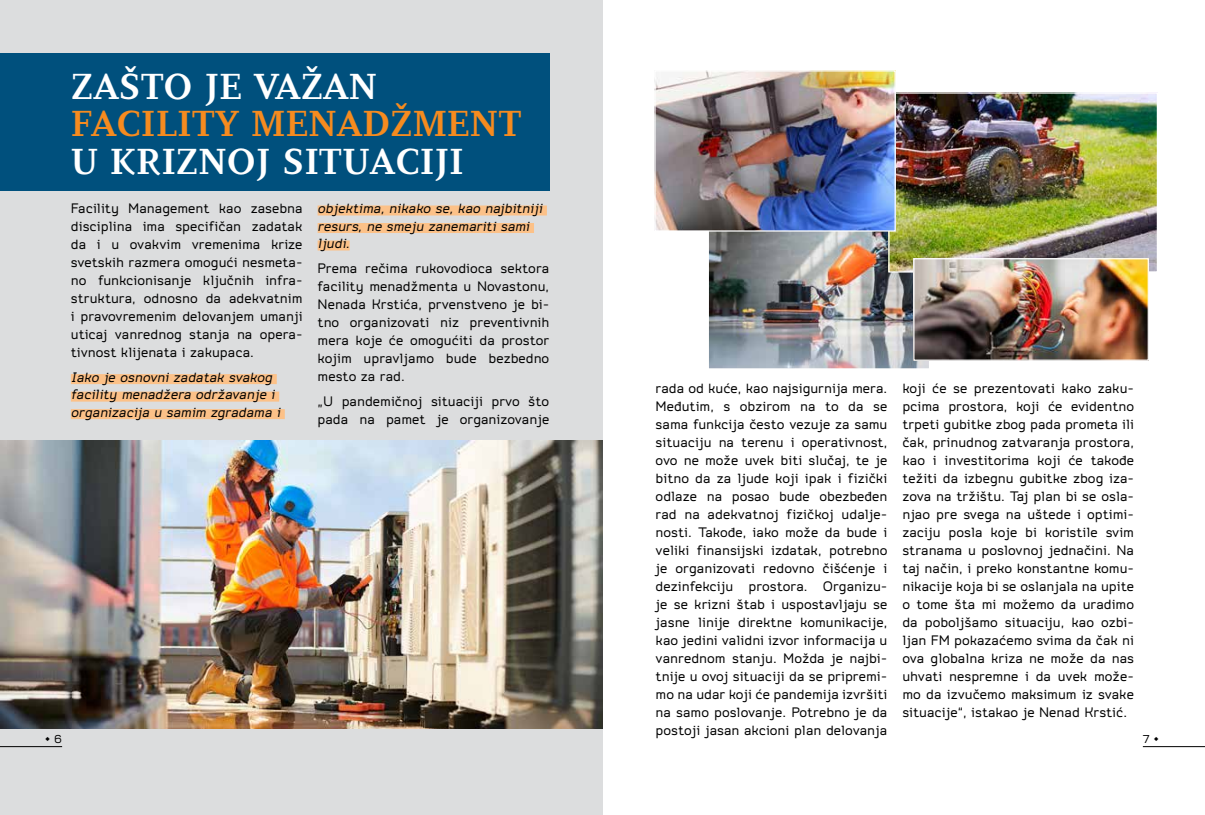
<style>
.page{position:relative;width:1205px;height:815px;background:#fff}
.page>*{position:absolute;margin:0;border:0;box-sizing:border-box;transform-origin:0 0}
.t1{font:700 37.5px "PF Diplomat";color:#fff}
.t2{font:700 37.5px "PF Diplomat";color:#f68b1f}
.t3{font:15px/18px "Do Gothic";color:#000;text-align:justify}
.t4{font:italic 15px/17.5px "Do Gothic";color:#000}
.t5{font:12.5px "Do Gothic";color:#000}
</style>
<div class="page">
<div style="left:0;top:0;width:602px;height:815px;background:#dcddde"></div>
<div style="left:0;top:54px;width:549px;height:137px;background:#00507d"></div>
<div style="left:71px;top:374px;width:206px;height:10px;background:#fcc188"></div>
<div style="left:71px;top:392px;width:208px;height:10px;background:#fcc188"></div>
<div style="left:71px;top:409px;width:214px;height:10px;background:#fcc188"></div>
<div style="left:318px;top:206px;width:229px;height:10px;background:#fcc188"></div>
<div style="left:318px;top:223px;width:216px;height:10px;background:#fcc188"></div>
<div style="left:318px;top:241px;width:32px;height:10px;background:#fcc188"></div>
<img style="left:0;top:440px;width:602px;height:288px">
<img style="left:710px;top:232px;width:218px;height:136px">
<div style="left:708px;top:221px;width:222px;height:149px;border:1px solid #fff"></div>
<img style="left:890px;top:94px;width:266px;height:177px">
<div style="left:888px;top:92px;width:270px;height:181px;border:1px solid #fff"></div>
<img style="left:656px;top:72px;width:238px;height:158px">
<div style="left:654px;top:70px;width:242px;height:162px;border:1px solid #fff"></div>
<img style="left:915px;top:260px;width:232px;height:99px">
<div style="left:913px;top:258px;width:236px;height:103px;border:1px solid #fff"></div>
<hr style="left:1143px;top:746px;width:62px;height:1px;background:#000">
<hr style="left:0;top:746px;width:62px;height:1px;background:#000">
<h1 class="t1" style="left:71px;top:66px;width:308px">ZAŠTO JE VAŽAN</h1>
<h1 class="t2" style="left:71px;top:103px;width:452px">FACILITY MENADŽMENT</h1>
<h1 class="t1" style="left:71px;top:141px;width:394px">U KRIZNOJ SITUACIJI</h1>
<p class="t3" style="left:71px;top:199px;width:233px">Facility Management kao zasebna disciplina ima specifičan zadatak da i u ovakvim vremenima krize svetskih razmera omogući nesmeta&shy;no funkcionisanje ključnih infra&shy;struktura, odnosno da adekvatnim i pravovremenim delovanjem umanji uticaj vanrednog stanja na opera&shy;tivnost klijenata i zakupaca.</p>
<p class="t4" style="left:71px;top:368px;width:211px">Iako je osnovni zadatak svakog facility menadžera održavanje i organizacija u samim zgradama i</p>
<p class="t4" style="left:318px;top:199px;width:226px">objektima, nikako se, kao najbitniji resurs, ne smeju zanemariti sami ljudi.</p>
<p class="t3" style="left:318px;top:259px;width:233px">Prema rečima rukovodioca sektora facility menadžmenta u Novastonu, Nenada Krstića, prvenstveno je bi&shy;tno organizovati niz preventivnih mera koje će omogućiti da prostor kojim upravljamo bude bezbedno mesto za rad.</p>
<p class="t3" style="left:318px;top:392px;width:233px">„U pandemičnoj situaciji prvo što pada na pamet je organizovanje</p>
<p class="t3" style="left:656px;top:379px;width:233px">rada od kuće, kao najsigurnija mera.<br>Međutim, s obzirom na to da se sama funkcija često vezuje za samu situaciju na terenu i operativnost, ovo ne može uvek biti slučaj, te je bitno da za ljude koji ipak i fizički odlaze na posao bude obezbeđen rad na adekvatnoj fizičkoj udalje&shy;nosti. Takođe, iako može da bude i veliki finansijski izdatak, potrebno je organizovati redovno čišćenje i dezinfekciju prostora. Organizu&shy;je se krizni štab i uspostavljaju se jasne linije direktne komunikacije, kao jedini validni izvor informacija u vanrednom stanju. Možda je najbi&shy;tnije u ovoj situaciji da se pripremi&shy;mo na udar koji će pandemija izvršiti na samo poslovanje. Potrebno je da postoji jasan akcioni plan delovanja</p>
<p class="t3" style="left:902px;top:379px;width:233px">koji će se prezentovati kako zaku&shy;pcima prostora, koji će evidentno trpeti gubitke zbog pada prometa ili čak, prinudnog zatvaranja prostora, kao i investitorima koji će takođe težiti da izbegnu gubitke zbog iza&shy;zova na tržištu. Taj plan bi se osla&shy;njao pre svega na uštede i optimi&shy;zaciju posla koje bi koristile svim stranama u poslovnoj jednačini. Na taj način, i preko konstantne komu&shy;nikacije koja bi se oslanjala na upite o tome šta mi možemo da uradimo da poboljšamo situaciju, kao ozbi&shy;ljan FM pokazaćemo svima da čak ni ova globalna kriza ne može da nas uhvati nespremne i da uvek može&shy;mo da izvučemo maksimum iz svake situacije“, istakao je Nenad Krstić.</p>
<p class="t5" style="left:45px;top:732px;width:19px">• 6</p>
<p class="t5" style="left:1143px;top:732px;width:18px">7 •</p>
</div>
